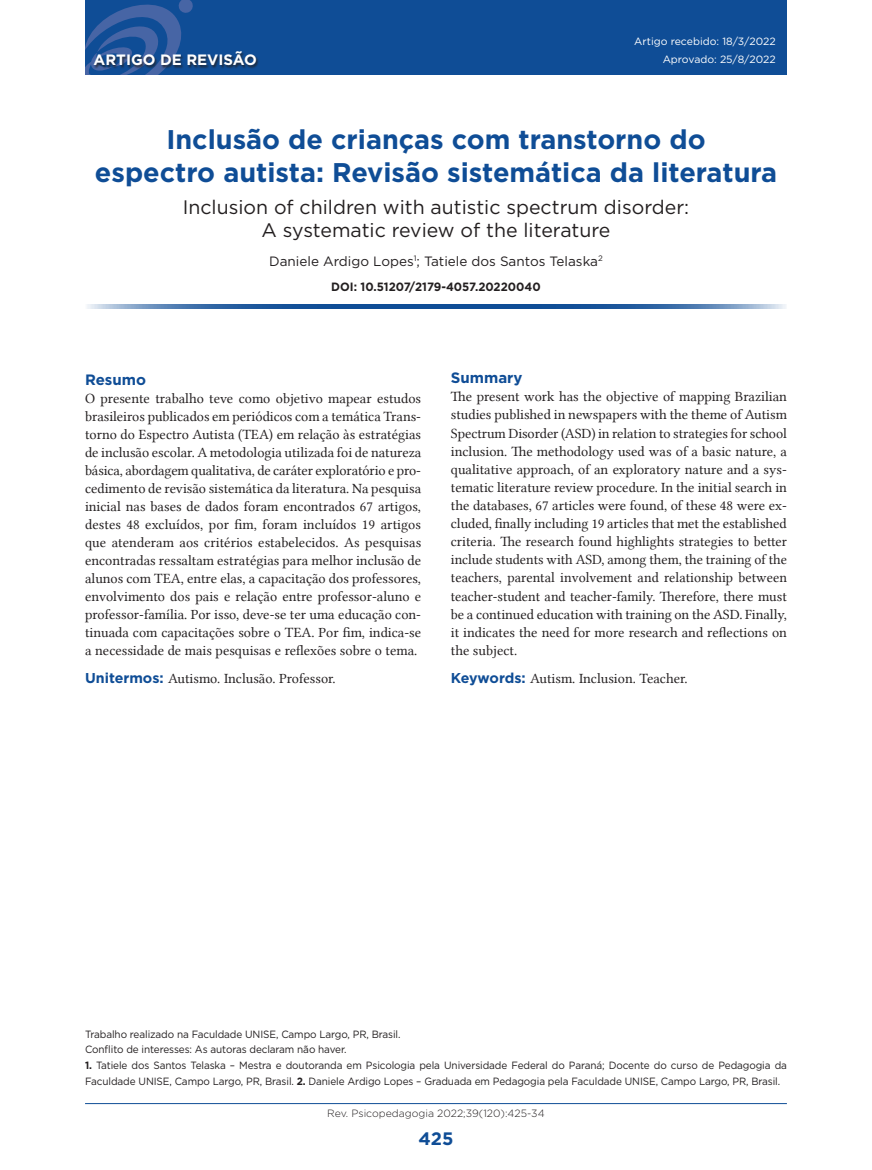
<style>
.page{position:relative;width:872px;height:1170px;background:#fff}
.page>*{position:absolute;margin:0;border:0;box-sizing:border-box;transform-origin:0 0}
.t1{font:700 27px/32.4px "Gotham";color:#0f4d96;text-align:center}
.t2{font:19.5px/23.4px "Gotham";color:#231f20;text-align:center}
.t3{font:700 18px "Gotham";color:#0f4d96}
.t4{font:700 15px "Gotham";color:#fff}
.t5{font:700 15px "Gotham";color:#0f4d96}
.t6{font:14.25px/18px "Lin Libertine";color:#231f20;text-align:justify}
.t7{font:13.5px "Gotham";color:#231f20}
.t8{font:700 12px "Gotham";color:#231f20;scale:.95 1}
.t9{font:10.5px/15.8px "Gotham";letter-spacing:-.01em;color:#231f20;scale:.95 1}
.t10{font:10.5px/17.2px "Gotham";color:#fff;text-align:right}
.t11{font:300 10.5px "Gotham";color:#231f20}
.s1{font-family:"Gotham";font-weight:700;color:#0f4d96}
.s2{font-weight:700}
</style>
<div class="page">
<hr style="left:85px;top:1103px;width:702px;height:1px;background:#0f4d96">
<div style="left:85px;top:0;width:702px;height:75px;background:#0f4d96"></div>
<svg style="left:85px;top:0;width:108px;height:75px"></svg>
<div style="left:94px;top:51px;width:165px;height:17px;background:#231f20;opacity:.75"></div>
<svg style="left:87px;top:305px;width:699px;height:4px;background:#3a6ca8"></svg>
<p class="t4" style="left:94px;top:50px;width:165px">ARTIGO DE REVISÃO</p>
<p class="t10" style="left:634px;top:33px;width:143px">Artigo recebido: 18/3/2022<br>Aprovado: 25/8/2022</p>
<h1 class="t1" style="left:95px;top:123px;width:683px">Inclusão de crianças com transtorno do<br>espectro autista: Revisão sistemática da literatura</h1>
<h2 class="t2" style="left:183px;top:194px;width:508px">Inclusion of children with autistic spectrum disorder:<br>A systematic review of the literature</h2>
<p class="t7" style="left:269px;top:252px;width:335px">Daniele Ardigo Lopes<sup>1</sup>; Tatiele dos Santos Telaska<sup>2</sup></p>
<p class="t8" style="left:331px;top:279px;width:222px">DOI: 10.51207/2179-4057.20220040</p>
<p class="t5" style="left:85px;top:369px;width:62px">Resumo</p>
<p class="t6" style="left:85px;top:389px;width:338px">O presente trabalho teve como objetivo mapear estudos brasileiros publicados em periódicos com a temática Trans&shy;torno do Espectro Autista (TEA) em relação às estratégias de inclusão escolar. A metodologia utilizada foi de natureza básica, abordagem qualitativa, de caráter exploratório e pro&shy;cedimento de revisão sistemática da literatura. Na pesquisa inicial nas bases de dados foram encontrados 67 artigos, destes 48 excluídos, por fim, foram incluídos 19 artigos que atenderam aos critérios estabelecidos. As pesquisas encontradas ressaltam estratégias para melhor inclusão de alunos com TEA, entre elas, a capacitação dos professores, envolvimento dos pais e relação entre professor-aluno e professor-família. Por isso, deve-se ter uma educação con&shy;tinuada com capacitações sobre o TEA. Por fim, indica-se a necessidade de mais pesquisas e reflexões sobre o tema.</p>
<p class="t6" style="left:85px;top:669px;width:252px"><span class="s1">Unitermos:</span> Autismo. Inclusão. Professor.</p>
<p class="t5" style="left:451px;top:368px;width:73px">Summary</p>
<p class="t6" style="left:451px;top:387px;width:338px">The present work has the objective of mapping Brazilian studies published in newspapers with the theme of Autism Spectrum Disorder (ASD) in relation to strategies for school inclusion. The methodology used was of a basic nature, a qualitative approach, of an exploratory nature and a sys&shy;tematic literature review procedure. In the initial search in the databases, 67 articles were found, of these 48 were ex&shy;cluded, finally including 19 articles that met the established criteria. The research found highlights strategies to better include students with ASD, among them, the training of the teachers, parental involvement and relationship between teacher-student and teacher-family. Therefore, there must be a continued education with training on the ASD. Finally, it indicates the need for more research and reflections on the subject.</p>
<p class="t6" style="left:451px;top:669px;width:238px"><span class="s1">Keywords:</span> Autism. Inclusion. Teacher.</p>
<p class="t9" style="left:85px;top:1025px;width:334px">Trabalho realizado na Faculdade UNISE, Campo Largo, PR, Brasil.<br>Conflito de interesses: As autoras declaram não haver.</p>
<p class="t9" style="left:85px;top:1057px;width:740px"><span class="s2">1.</span> Tatiele dos Santos Telaska – Mestra e doutoranda em Psicologia pela Universidade Federal do Paraná; Docente do curso de Pedagogia da<br>Faculdade UNISE, Campo Largo, PR, Brasil. <span class="s2">2.</span> Daniele Ardigo Lopes – Graduada em Pedagogia pela Faculdade UNISE, Campo Largo, PR, Brasil.</p>
<p class="t11" style="left:327px;top:1106px;width:219px">Rev. Psicopedagogia 2022;39(120):425-34</p>
<p class="t3" style="left:418px;top:1126px;width:36px">425</p>
</div>
